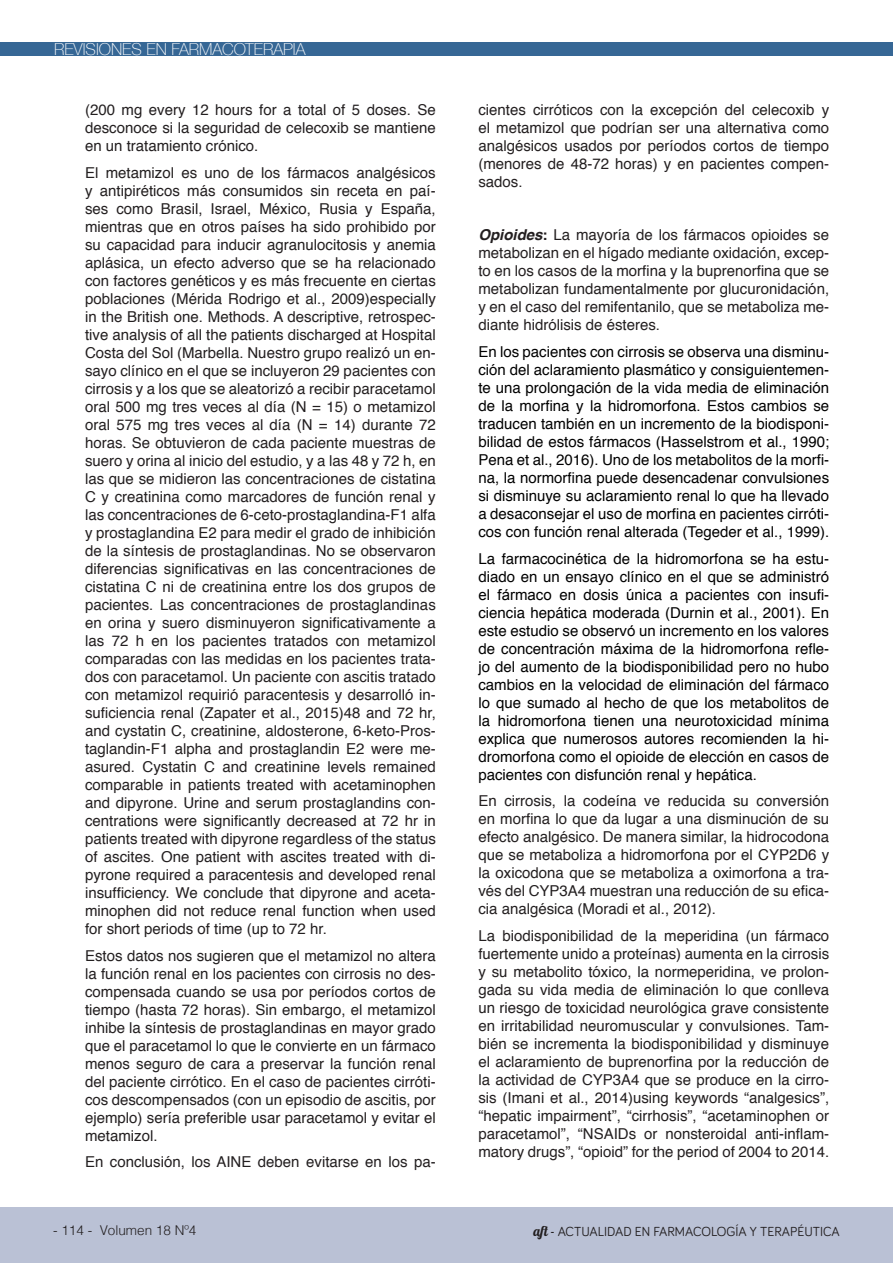
<style>
.page{position:relative;width:893px;height:1263px;background:#fff}
.page>*{position:absolute;margin:0;border:0;box-sizing:border-box;transform-origin:0 0}
.t1{font:100 16.5px "Helvetica Neue";color:#fff}
.t2{font:15px/18px "Helvetica";color:#231f20;text-align:justify}
.t3{font:15px/18px "Helvetica";color:#000001;text-align:justify}
.t4{font:13.5px "Bariol";color:#231f20}
.t5{font:300 13.5px "Helvetica";color:#231f20}
.s1{font-weight:700;font-style:italic}
.s2{font-weight:700}
.s3{font-family:"Arial"}
.s4{font-family:"Lobster 1.4"}
</style>
<div class="page">
<div style="left:0;top:42px;width:893px;height:13px;background:#366795"></div>
<div style="left:0;top:1207px;width:893px;height:56px;background:#bac1d5"></div>
<p class="t1" style="left:54px;top:37px;width:253px">REVISIONES EN FARMACOTERAPIA</p>
<p class="t2" style="left:85px;top:102px;width:352px">(200 mg every 12 hours for a total of 5 doses. Se desconoce si la seguridad de celecoxib se mantiene en un tratamiento crónico.</p>
<p class="t2" style="left:85px;top:164px;width:352px">El metamizol es uno de los fármacos analgésicos y antipiréticos más consumidos sin receta en paí&shy;ses como Brasil, Israel, México, Rusia y España, mientras que en otros países ha sido prohibido por su capacidad para inducir agranulocitosis y anemia aplásica, un efecto adverso que se ha relacionado con factores genéticos y es más frecuente en ciertas poblaciones (Mérida Rodrigo et al., 2009)especially in the British one. Methods. A descriptive, retrospec&shy;tive analysis of all the patients discharged at Hospital Costa del Sol (Marbella. Nuestro grupo realizó un en&shy;sayo clínico en el que se incluyeron 29 pacientes con cirrosis y a los que se aleatorizó a recibir paracetamol oral 500 mg tres veces al día (N = 15) o metamizol oral 575 mg tres veces al día (N = 14) durante 72 horas. Se obtuvieron de cada paciente muestras de suero y orina al inicio del estudio, y a las 48 y 72 h, en las que se midieron las concentraciones de cistatina C y creatinina como marcadores de función renal y las concentraciones de 6-ceto-prostaglandina-F1 alfa y prostaglandina E2 para medir el grado de inhibición de la síntesis de prostaglandinas. No se observaron diferencias significativas en las concentraciones de cistatina C ni de creatinina entre los dos grupos de pacientes. Las concentraciones de prostaglandinas en orina y suero disminuyeron significativamente a las 72 h en los pacientes tratados con metamizol comparadas con las medidas en los pacientes trata&shy;dos con paracetamol. Un paciente con ascitis tratado con metamizol requirió paracentesis y desarrolló in&shy;suficiencia renal (Zapater et al., 2015)48 and 72 hr, and cystatin C, creatinine, aldosterone, 6-keto-Pros&shy;taglandin-F1 alpha and prostaglandin E2 were me&shy;asured. Cystatin C and creatinine levels remained comparable in patients treated with acetaminophen and dipyrone. Urine and serum prostaglandins con&shy;centrations were significantly decreased at 72 hr in patients treated with dipyrone regardless of the status of ascites. One patient with ascites treated with di&shy;pyrone required a paracentesis and developed renal insufficiency. We conclude that dipyrone and aceta&shy;minophen did not reduce renal function when used for short periods of time (up to 72 hr.</p>
<p class="t2" style="left:85px;top:947px;width:352px">Estos datos nos sugieren que el metamizol no altera la función renal en los pacientes con cirrosis no des&shy;compensada cuando se usa por períodos cortos de tiempo (hasta 72 horas). Sin embargo, el metamizol inhibe la síntesis de prostaglandinas en mayor grado que el paracetamol lo que le convierte en un fármaco menos seguro de cara a preservar la función renal del paciente cirrótico. En el caso de pacientes cirróti&shy;cos descompensados (con un episodio de ascitis, por ejemplo) sería preferible usar paracetamol y evitar el metamizol.</p>
<p class="t2" style="left:85px;top:1153px;width:352px">En conclusión, los AINE deben evitarse en los pa-</p>
<p class="t5" style="left:53px;top:1218px;width:145px">- 114 - Volumen 18 Nº4</p>
<p class="t2" style="left:478px;top:102px;width:352px">cientes cirróticos con la excepción del celecoxib y el metamizol que podrían ser una alternativa como analgésicos usados por períodos cortos de tiempo (menores de 48-72 horas) y en pacientes compen&shy;sados.</p>
<p class="t2" style="left:478px;top:227px;width:352px"><span class="s1">Opioides</span><span class="s2">:</span> La mayoría de los fármacos opioides se metabolizan en el hígado mediante oxidación, excep&shy;to en los casos de la morfina y la buprenorfina que se metabolizan fundamentalmente por glucuronidación, y en el caso del remifentanilo, que se metaboliza me&shy;diante hidrólisis de ésteres.</p>
<p class="t3" style="left:478px;top:343px;width:352px">En los pacientes con cirrosis se observa una disminu&shy;ción del aclaramiento plasmático y consiguientemen&shy;te una prolongación de la vida media de eliminación de la morfina y la hidromorfona. Estos cambios se traducen también en un incremento de la biodisponi&shy;bilidad de estos fármacos (Hasselstrom et al., 1990; Pena et al., 2016). Uno de los metabolitos de la morfi&shy;na, la normorfina puede desencadenar convulsiones si disminuye su aclaramiento renal lo que ha llevado a desaconsejar el uso de morfina en pacientes cirróti&shy;cos con función renal alterada (Tegeder et al., 1999).</p>
<p class="t3" style="left:478px;top:550px;width:352px">La farmacocinética de la hidromorfona se ha estu&shy;diado en un ensayo clínico en el que se administr<span class="s3">ó el fármaco</span> en dosis única a pacientes con insufi&shy;ciencia hepática moderada (Durnin et al., 2001). En este estudio se observ<span class="s3">ó un incremento</span> en los valores de concentración máxima de la hidromorfona refle&shy;jo del aumento de la biodisponibilidad pero no hubo cambios en la velocidad de eliminación del fármaco lo que sumado al hecho de que los metabolitos de la hidromorfona tienen una neurotoxicidad mínima explica que numerosos autores recomienden la hi&shy;dromorfona como el opioide de elección en casos de pacientes con disfunción renal y hepática.</p>
<p class="t2" style="left:478px;top:792px;width:352px">En cirrosis, la codeína ve reducida su conversión en morfina lo que da lugar a una disminución de su efecto analgésico. De manera similar, la hidrocodona que se metaboliza a hidromorfona por el CYP2D6 y la oxicodona que se metaboliza a oximorfona a tra&shy;vés del CYP3A4 muestran una reducción de su efica&shy;cia analgésica (Moradi et al., 2012).</p>
<p class="t2" style="left:478px;top:927px;width:352px">La biodisponibilidad de la meperidina (un fármaco fuertemente unido a proteínas) aumenta en la cirrosis y su metabolito tóxico, la normeperidina, ve prolon&shy;gada su vida media de eliminación lo que conlleva un riesgo de toxicidad neurológica grave consistente en irritabilidad neuromuscular y convulsiones. Tam&shy;bién se incrementa la biodisponibilidad y disminuye el aclaramiento de buprenorfina por la reducción de la actividad de CYP3A4 que se produce en la cirro&shy;sis (Imani et al., 2014)using keywords “analgesics”, “hepatic impairment”, “cirrhosis”, “acetaminophen or paracetamol”, “NSAIDs or nonsteroidal anti-inflam&shy;matory drugs”, “opioid” for the period of 2004 to 2014.</p>
<p class="t4" style="left:533px;top:1222px;width:308px"><span class="s4">aft -</span> ACTUALIDAD EN FARMACOLOGÍA Y TERAPÉUTICA</p>
</div>
